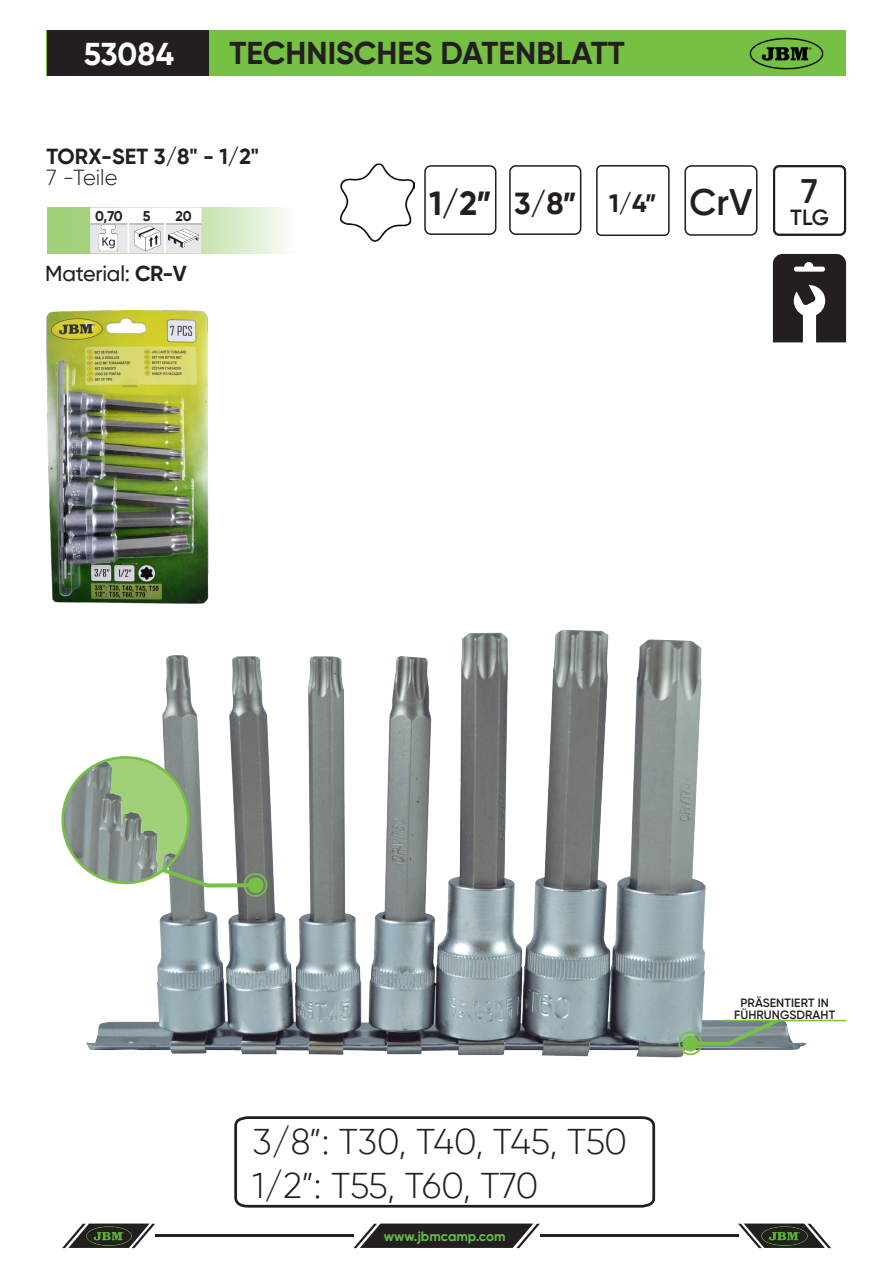
<style>
.page{position:relative;width:893px;height:1263px;background:#fff}
.page>*{position:absolute;margin:0;border:0;box-sizing:border-box;transform-origin:0 0}
.t1{font:600 36.9px "Gilroy";color:#231f20}
.Descripcions_recuadr{font:300 35.7px "Gilroy";letter-spacing:-.01em;color:#231f20}
.t2{font:600 34.05px "Gilroy";color:#231f20}
._1_2____recuadres{font:700 33.45px "Gilroy";color:#231f20}
.t3{font:700 31.5px "Gilroy";color:#231f20}
.t4{font:700 31.5px "Gilroy";color:#fff}
._1_2____recuadres-2{font:700 30.3px "Gilroy";color:#231f20}
._1_2____recuadres-3{font:700 25.2px "Gilroy";color:#231f20}
.t5{font:600 21.9px "Gilroy";letter-spacing:-.005em;color:#231f20}
.TÍTULO{font:700 21.75px "Gilroy";letter-spacing:.01em;color:#231f20}
.TÍTULO-2{font:300 21.75px "Gilroy";color:#231f20}
.t6{font:500 21.6px "Gilroy";letter-spacing:-.01em;color:#231f20}
.info_peso_y_cantidad{font:700 14.1px "Gilroy";color:#231f20}
.t7{font:700 13.5px "Gilroy";color:#65bc46}
.t8{font:600 12px/12px "Gilroy";letter-spacing:.01em;color:#231f20;text-align:center}
.s1{font-weight:700}
</style>
<div class="page">
<hr style="left:155px;top:1234px;width:198px;height:3px;background:#231f20">
<hr style="left:540px;top:1234px;width:198px;height:3px;background:#231f20">
<svg style="left:353px;top:1223px;width:187px;height:25px;background:#484546"></svg>
<svg style="left:62px;top:1223px;width:93px;height:25px"></svg>
<svg style="left:738px;top:1223px;width:93px;height:25px"></svg>
<img style="left:85px;top:1225px;width:48px;height:21px">
<img style="left:760px;top:1225px;width:48px;height:21px">
<svg style="left:47px;top:31px;width:799px;height:45px;background:#639c3b"></svg>
<div style="left:684px;top:165px;width:73px;height:71px;border:2px solid #231f20;border-radius:6px"></div>
<img style="left:748px;top:36px;width:77px;height:35px">
<svg style="left:47px;top:207px;width:239px;height:47px"></svg>
<hr style="left:164px;top:224px;width:2px;height:29px;background:#fff">
<img style="left:95px;top:224px;width:28px;height:28px">
<img style="left:134px;top:225px;width:27px;height:27px">
<img style="left:168px;top:224px;width:31px;height:28px">
<div style="left:596px;top:165px;width:74px;height:71px;border:2px solid #231f20;border-radius:4px"></div>
<img style="left:341px;top:163px;width:73px;height:79px">
<img style="left:46px;top:310px;width:162px;height:294px">
<svg style="left:773px;top:254px;width:73px;height:88px"></svg>
<img style="left:85px;top:630px;width:723px;height:428px">
<svg style="left:140px;top:859px;width:129px;height:40px"></svg>
<img style="left:63px;top:757px;width:125px;height:126px;border-radius:63px">
<div style="left:61px;top:756px;width:129px;height:128px;border:3px solid #76c043;border-radius:50%"></div>
<hr style="left:723px;top:1020px;width:123px;height:1px;background:#76c043">
<svg style="left:676px;top:1017px;width:104px;height:40px"></svg>
<div style="left:424px;top:165px;width:72px;height:70px;border:2px solid #231f20;border-radius:6px"></div>
<div style="left:509px;top:165px;width:72px;height:70px;border:2px solid #231f20;border-radius:6px"></div>
<svg style="left:234px;top:1116px;width:422px;height:92px"></svg>
<div style="left:773px;top:165px;width:73px;height:71px;border:2px solid #231f20;border-radius:5px"></div>
<p class="t4" style="left:84px;top:34px;width:92px">53084</p>
<p class="t3" style="left:229px;top:33px;width:397px">TECHNISCHES DATENBLATT</p>
<p class="TÍTULO" style="left:46px;top:143px;width:214px">TORX-SET 3/8" - 1/2"</p>
<p class="TÍTULO-2" style="left:46px;top:164px;width:73px">7 -Teile</p>
<p class="info_peso_y_cantidad" style="left:95px;top:207px;width:29px">0,70</p>
<p class="info_peso_y_cantidad" style="left:143px;top:207px;width:9px">5</p>
<p class="info_peso_y_cantidad" style="left:175px;top:207px;width:18px">20</p>
<p class="t6" style="left:45px;top:260px;width:143px">Material: <span class="s1">CR-V</span></p>
<p class="_1_2____recuadres" style="left:429px;top:183px;width:64px">1/2”</p>
<p class="_1_2____recuadres-2" style="left:514px;top:185px;width:64px">3/8”</p>
<p class="_1_2____recuadres-3" style="left:609px;top:187px;width:49px">1/4”</p>
<p class="t1" style="left:689px;top:179px;width:64px">CrV</p>
<p class="t2" style="left:801px;top:170px;width:18px">7</p>
<p class="t5" style="left:790px;top:203px;width:40px">TLG</p>
<p class="t5" style="left:789px;top:203px;width:43px">PCS</p>
<p class="Descripcions_recuadr" style="left:253px;top:1119px;width:376px">3/8”: T30, T40, T45, T50</p>
<p class="Descripcions_recuadr" style="left:253px;top:1163px;width:287px">1/2”: T55, T60, T70</p>
<p class="t7" style="left:384px;top:1228px;width:123px">www.jbmcamp.com</p>
<p class="t8" style="left:734px;top:997px;width:103px">PRÄSENTIERT IN<br>FÜHRUNGSDRAHT</p>
</div>
